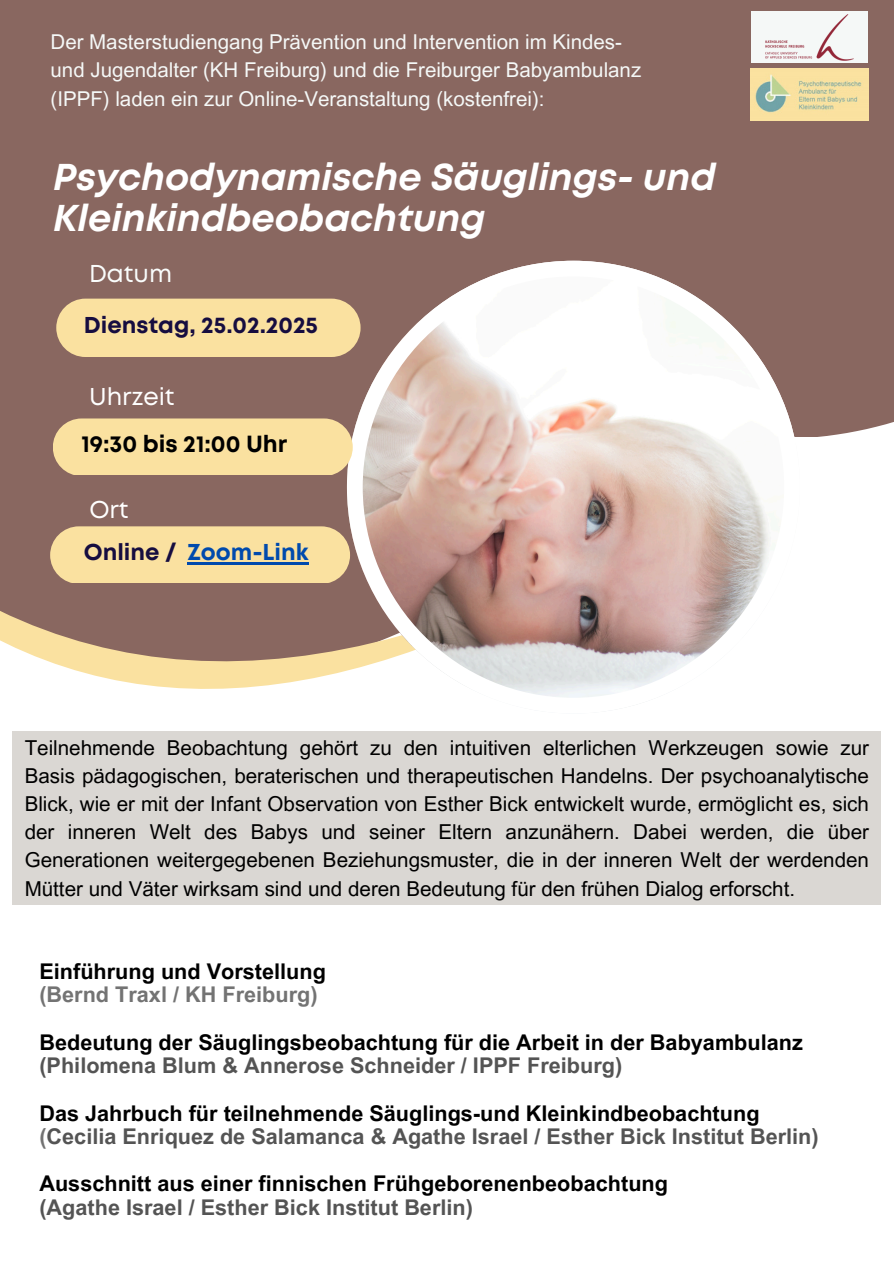
<style>
.page{position:relative;width:894px;height:1264px;background:#fff}
.page>*{position:absolute;margin:0;border:0;box-sizing:border-box;transform-origin:0 0}
.t1{font:italic 700 37.35px/40.5px "Mont";color:#fff}
.t2{font:24.3px "Mont";color:#fff}
.t3{font:24.3px "Mont";color:#fafdfc}
.t4{font:700 23.25px "Mont";color:#000}
.t5{font:700 22.95px "Mont";color:#160d40}
.t6{font:700 22.95px "Mont";color:#004aad}
.t7{font:700 21.6px/23.7px "Arial MT Pro";color:#000}
.t8{font:700 21.6px/23.7px "Arial MT Pro";color:#545454}
.t9{font:20.55px/28.2px "Arial MT Pro";color:#000;text-align:justify}
.t10{font:20.4px/28.2px "Arial MT Pro";color:#f5f8f7}
.s1{color:#160d40}
.s2{color:#737373}
.s3{color:#545454}
.s4{color:#000}
</style>
<div class="page">
<div style="left:0;top:235px;width:368px;height:178px;background:#896760"></div>
<svg style="left:0;top:413px;width:347px;height:468px;fill:#896760"></svg>
<div style="left:368px;top:0;width:371px;height:261px;background:#896760"></div>
<div style="left:739px;top:0;width:154px;height:436px;background:#896760"></div>
<div style="left:0;top:0;width:691px;height:235px;background:#896760"></div>
<svg style="left:347px;top:261px;width:452px;height:437px"></svg>
<div style="left:57px;top:298px;width:303px;height:58px;background:#fae1a0"></div>
<div style="left:53px;top:418px;width:299px;height:57px;background:#fae1a0"></div>
<img style="left:750px;top:68px;width:117px;height:52px">
<div style="left:750px;top:11px;width:117px;height:52px;background:#f5f8f7"></div>
<img style="left:765px;top:14px;width:88px;height:46px">
<div style="left:13px;top:731px;width:867px;height:173px;background:#dad7d3"></div>
<div style="left:51px;top:526px;width:299px;height:56px;background:#fae1a0"></div>
<hr style="left:187px;top:562px;width:121px;height:2px;background:#004aad">
<p class="t10" style="left:51px;top:30px;width:592px">Der Masterstudiengang Prävention und Intervention im Kindes&shy;und Jugendalter (KH Freiburg) und die Freiburger Babyambulanz (IPPF) laden ein zur Online-Veranstaltung (kostenfrei):</p>
<h2 class="t1" style="left:53px;top:160px;width:663px">Psychodynamische Säuglings- und<br>Kleinkindbeobachtung</h2>
<p class="t3" style="left:89px;top:264px;width:84px">Datum</p>
<h3 class="t5" style="left:84px;top:316px;width:236px">Dienstag, 25.02.2025</h3>
<p class="t2" style="left:89px;top:387px;width:87px">Uhrzeit</p>
<p class="t4" style="left:81px;top:435px;width:207px">19:30 bis 21:00 Uhr</p>
<p class="t2" style="left:89px;top:500px;width:41px">Ort</p>
<p class="t6" style="left:84px;top:543px;width:226px"><span class="s1">Online /</span> Zoom-Link</p>
<h1 class="t9" style="left:25px;top:736px;width:845px">Teilnehmende Beobachtung gehört zu den intuitiven elterlichen Werkzeugen sowie zur Basis pädagogischen, beraterischen und therapeutischen Handelns. Der psychoanalytische Blick, wie er mit der Infant Observation von Esther Bick entwickelt wurde, ermöglicht es, sich der inneren Welt des Babys und seiner Eltern anzunähern. Dabei werden, die über Generationen weitergegebenen Beziehungsmuster, die in der inneren Welt der werdenden Mütter und Väter wirksam sind und deren Bedeutung für den frühen Dialog erforscht.</h1>
<p class="t7" style="left:39px;top:962px;width:288px">Einführung und Vorstellung <span class="s2">(Bernd Traxl / KH Freiburg)</span></p>
<p class="t7" style="left:39px;top:1032px;width:764px">Bedeutung der Säuglingsbeobachtung für die Arbeit in der Babyambulanz <span class="s3">(Philomena Blum &amp; Annerose Schneider / IPPF Freiburg)</span></p>
<h3 class="t8" style="left:39px;top:1103px;width:780px"><span class="s4">Das Jahrbuch für teilnehmende Säuglings-und Kleinkindbeobachtung </span><span class="s2">(</span>Cecilia Enriquez de Salamanca &amp; Agathe Israel / Esther Bick Institut Berlin)</h3>
<p class="t7" style="left:39px;top:1174px;width:630px">Ausschnitt aus einer finnischen Frühgeborenenbeobachtung <span class="s3">(Agathe Israel / Esther Bick Institut Berlin)</span></p>
</div>
